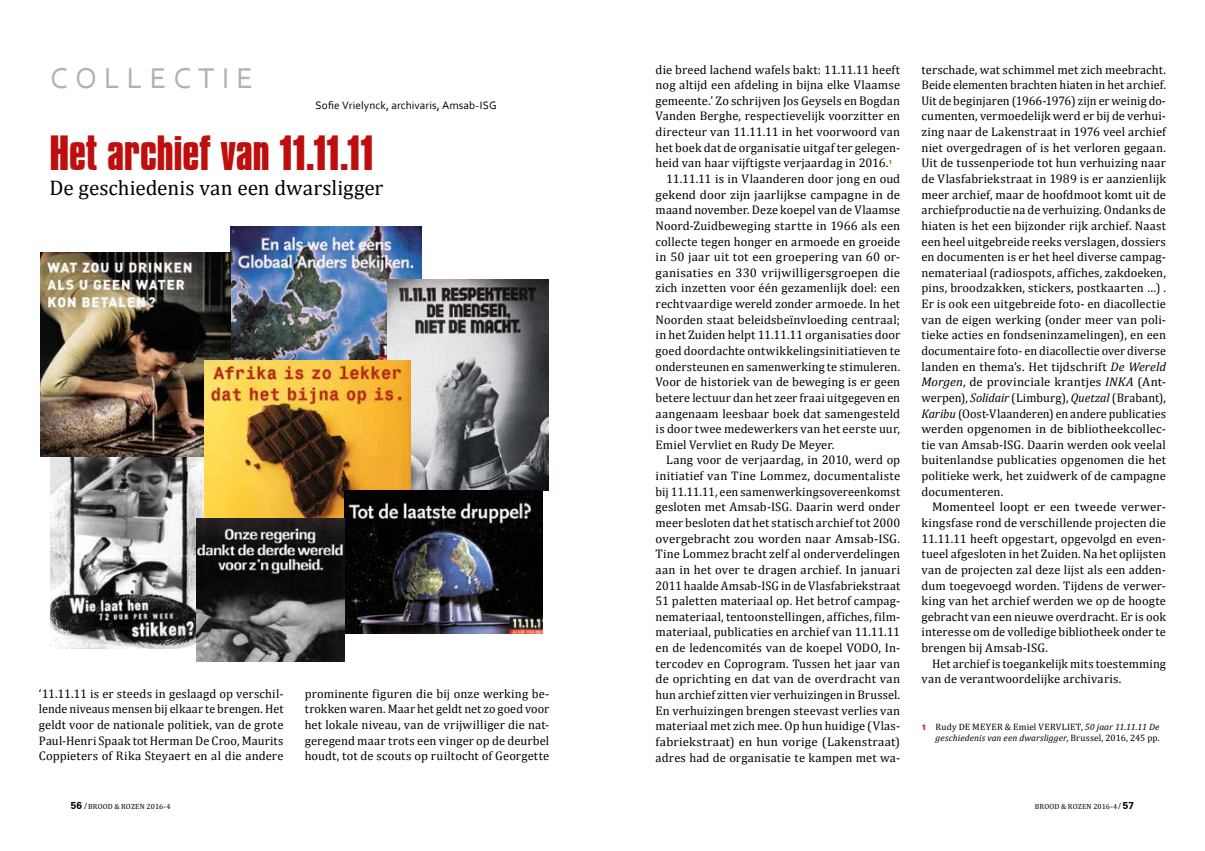
<style>
.page{position:relative;width:1205px;height:851px;background:#fff}
.page>*{position:absolute;margin:0;border:0;box-sizing:border-box;transform-origin:0 0}
.t1{font:700 42.5px "Compacta BT";letter-spacing:-.005em;color:#be0e0d}
.t2{font:30px "Corbel";letter-spacing:.24em;color:#b3b2b2}
.t3{font:21.25px "Cambria";color:#000}
.t4{font:12.5px/15.6px "Cambria";letter-spacing:.01em;color:#000;text-align:justify}
.t5{font:11.25px "Corbel";letter-spacing:.01em;color:#000}
.t6{font:9.25px/11.5px "Cambria";letter-spacing:.02em;color:#000;text-align:right}
.t7{font:7.5px "Cambria";letter-spacing:.015em;color:#000}
.t8{font:900 5.5px "Zurich BT";color:#a07700}
.s1{font-style:italic}
.s2{font-family:"Zurich BT";font-weight:900;font-size:7.5px;color:#dd091f}
.s3{font-family:"Zurich BT";font-weight:700;font-size:10px}
.s4{font-family:"Candara";font-weight:700;font-style:italic}
</style>
<div class="page">
<img style="left:230px;top:226px;width:191px;height:134px">
<img style="left:50px;top:456px;width:155px;height:192px">
<img style="left:388px;top:280px;width:160px;height:210px">
<img style="left:40px;top:253px;width:190px;height:203px">
<img style="left:205px;top:360px;width:206px;height:158px">
<img style="left:344px;top:490px;width:198px;height:143px">
<img style="left:197px;top:518px;width:147px;height:143px">
<p class="t2" style="left:50px;top:59px;width:204px">COLLECTIE</p>
<p class="t5" style="left:315px;top:99px;width:183px">Sofie Vrielynck, archivaris, Amsab-ISG</p>
<p class="t1" style="left:50px;top:127px;width:326px">Het archief van 11.11.11</p>
<p class="t3" style="left:50px;top:176px;width:335px">De geschiedenis van een dwarsligger</p>
<p class="t4" style="left:39px;top:685px;width:246px">‘11.11.11 is er steeds in geslaagd op verschil&shy;lende niveaus mensen bij elkaar te brengen. Het geldt voor de nationale politiek, van de grote Paul-Henri Spaak tot Herman De Croo, Maurits Coppieters of Rika Steyaert en al die andere</p>
<p class="t4" style="left:305px;top:685px;width:246px">prominente figuren die bij onze werking be&shy;trokken waren. Maar het geldt net zo goed voor het lokale niveau, van de vrijwilliger die nat&shy;geregend maar trots een vinger op de deurbel houdt, tot de scouts op ruiltocht of Georgette</p>
<p class="t4" style="left:656px;top:61px;width:246px">die breed lachend wafels bakt: 11.11.11 heeft nog altijd een afdeling in bijna elke Vlaamse gemeente.’ Zo schrijven Jos Geysels en Bogdan Vanden Berghe, respectievelijk voorzitter en directeur van 11.11.11 in het voorwoord van het boek dat de organisatie uitgaf ter gelegen&shy;heid van haar vijftigste verjaardag in 2016.</p>
<p class="t8" style="left:888px;top:159px;width:5px">1</p>
<p class="t4" style="left:666px;top:171px;width:235px">11.11.11 is in Vlaanderen door jong en oud</p>
<p class="t4" style="left:656px;top:186px;width:246px">gekend door zijn jaarlijkse campagne in de</p>
<p class="t4" style="left:656px;top:202px;width:246px">maand november. Deze koepel van de Vlaamse</p>
<p class="t4" style="left:656px;top:218px;width:246px">Noord-Zuidbeweging startte in 1966 als een</p>
<p class="t4" style="left:656px;top:233px;width:246px">collecte tegen honger en armoede en groeide</p>
<p class="t4" style="left:656px;top:249px;width:246px">in 50 jaar uit tot een groepering van 60 or-</p>
<p class="t4" style="left:656px;top:265px;width:246px">ganisaties en 330 vrijwilligersgroepen die</p>
<p class="t4" style="left:656px;top:280px;width:246px">zich inzetten voor één gezamenlijk doel: een</p>
<p class="t4" style="left:656px;top:296px;width:246px">rechtvaardige wereld zonder armoede. In het</p>
<p class="t4" style="left:656px;top:311px;width:246px">Noorden staat beleidsbeïnvloeding centraal;</p>
<p class="t4" style="left:656px;top:327px;width:246px">in het Zuiden helpt 11.11.11 organisaties door</p>
<p class="t4" style="left:656px;top:343px;width:246px">goed doordachte ontwikkelingsinitiatieven te</p>
<p class="t4" style="left:656px;top:358px;width:246px">ondersteunen en samenwerking te stimuleren.</p>
<p class="t4" style="left:656px;top:374px;width:246px">Voor de historiek van de beweging is er geen</p>
<p class="t4" style="left:656px;top:390px;width:246px">betere lectuur dan het zeer fraai uitgegeven en</p>
<p class="t4" style="left:656px;top:405px;width:246px">aangenaam leesbaar boek dat samengesteld</p>
<p class="t4" style="left:656px;top:421px;width:246px">is door twee medewerkers van het eerste uur,</p>
<p class="t4" style="left:656px;top:436px;width:180px">Emiel Vervliet en Rudy De Meyer.</p>
<p class="t4" style="left:666px;top:452px;width:235px">Lang voor de verjaardag, in 2010, werd op</p>
<p class="t4" style="left:656px;top:468px;width:246px">initiatief van Tine Lommez, documentaliste</p>
<p class="t4" style="left:656px;top:483px;width:246px">bij 11.11.11, een samenwerkingsovereenkomst</p>
<p class="t4" style="left:656px;top:499px;width:246px">gesloten met Amsab-ISG. Daarin werd onder</p>
<p class="t4" style="left:656px;top:515px;width:246px">meer besloten dat het statisch archief tot 2000</p>
<p class="t4" style="left:656px;top:530px;width:246px">overgebracht zou worden naar Amsab-ISG.</p>
<p class="t4" style="left:656px;top:546px;width:246px">Tine Lommez bracht zelf al onderverdelingen</p>
<p class="t4" style="left:656px;top:561px;width:246px">aan in het over te dragen archief. In januari</p>
<p class="t4" style="left:656px;top:577px;width:246px">2011 haalde Amsab-ISG in de Vlasfabriekstraat</p>
<p class="t4" style="left:656px;top:593px;width:246px">51 paletten materiaal op. Het betrof campag-</p>
<p class="t4" style="left:656px;top:608px;width:246px">nemateriaal, tentoonstellingen, affiches, film-</p>
<p class="t4" style="left:656px;top:624px;width:246px">materiaal, publicaties en archief van 11.11.11</p>
<p class="t4" style="left:656px;top:640px;width:246px">en de ledencomités van de koepel VODO, In-</p>
<p class="t4" style="left:656px;top:655px;width:246px">tercodev en Coprogram. Tussen het jaar van</p>
<p class="t4" style="left:656px;top:671px;width:246px">de oprichting en dat van de overdracht van</p>
<p class="t4" style="left:656px;top:686px;width:246px">hun archief zitten vier verhuizingen in Brussel.</p>
<p class="t4" style="left:656px;top:702px;width:246px">En verhuizingen brengen steevast verlies van</p>
<p class="t4" style="left:656px;top:718px;width:246px">materiaal met zich mee. Op hun huidige (Vlas-</p>
<p class="t4" style="left:656px;top:733px;width:246px">fabriekstraat) en hun vorige (Lakenstraat)</p>
<p class="t4" style="left:656px;top:749px;width:246px">adres had de organisatie te kampen met wa-</p>
<p class="t4" style="left:921px;top:61px;width:246px">terschade, wat schimmel met zich meebracht.</p>
<p class="t4" style="left:921px;top:77px;width:246px">Beide elementen brachten hiaten in het archief.</p>
<p class="t4" style="left:921px;top:93px;width:246px">Uit de beginjaren (1966-1976) zijn er weinig do-</p>
<p class="t4" style="left:921px;top:108px;width:246px">cumenten, vermoedelijk werd er bij de verhui-</p>
<p class="t4" style="left:921px;top:124px;width:246px">zing naar de Lakenstraat in 1976 veel archief</p>
<p class="t4" style="left:921px;top:140px;width:246px">niet overgedragen of is het verloren gegaan.</p>
<p class="t4" style="left:921px;top:155px;width:246px">Uit de tussenperiode tot hun verhuizing naar</p>
<p class="t4" style="left:921px;top:171px;width:246px">de Vlasfabriekstraat in 1989 is er aanzienlijk</p>
<p class="t4" style="left:921px;top:186px;width:246px">meer archief, maar de hoofdmoot komt uit de</p>
<p class="t4" style="left:921px;top:202px;width:246px">archiefproductie na de verhuizing. Ondanks de</p>
<p class="t4" style="left:921px;top:218px;width:246px">hiaten is het een bijzonder rijk archief. Naast</p>
<p class="t4" style="left:921px;top:233px;width:246px">een heel uitgebreide reeks verslagen, dossiers</p>
<p class="t4" style="left:921px;top:249px;width:246px">en documenten is er het heel diverse campag-</p>
<p class="t4" style="left:921px;top:265px;width:246px">nemateriaal (radiospots, affiches, zakdoeken,</p>
<p class="t4" style="left:921px;top:280px;width:246px">pins, broodzakken, stickers, postkaarten …) .</p>
<p class="t4" style="left:921px;top:296px;width:246px">Er is ook een uitgebreide foto- en diacollectie</p>
<p class="t4" style="left:921px;top:311px;width:246px">van de eigen werking (onder meer van poli-</p>
<p class="t4" style="left:921px;top:327px;width:246px">tieke acties en fondseninzamelingen), en een</p>
<p class="t4" style="left:921px;top:343px;width:246px">documentaire foto- en diacollectie over diverse</p>
<p class="t4" style="left:921px;top:358px;width:246px">landen en thema’s. Het tijdschrift <span class="s1">De Wereld</span></p>
<p class="t4" style="left:921px;top:374px;width:246px"><span class="s1">Morgen</span>, de provinciale krantjes <span class="s1">INKA</span> (Ant-</p>
<p class="t4" style="left:921px;top:390px;width:246px">werpen), <span class="s1">Solidair</span> (Limburg), <span class="s1">Quetzal</span> (Brabant),</p>
<p class="t4" style="left:921px;top:405px;width:246px"><span class="s1">Karibu</span> (Oost-Vlaanderen) en andere publicaties</p>
<p class="t4" style="left:921px;top:421px;width:246px">werden opgenomen in de bibliotheekcollec-</p>
<p class="t4" style="left:921px;top:436px;width:246px">tie van Amsab-ISG. Daarin werden ook veelal</p>
<p class="t4" style="left:921px;top:452px;width:246px">buitenlandse publicaties opgenomen die het</p>
<p class="t4" style="left:921px;top:468px;width:246px">politieke werk, het zuidwerk of de campagne</p>
<p class="t4" style="left:921px;top:483px;width:83px">documenteren.</p>
<p class="t4" style="left:932px;top:499px;width:235px">Momenteel loopt er een tweede verwer-</p>
<p class="t4" style="left:921px;top:515px;width:246px">kingsfase rond de verschillende projecten die</p>
<p class="t4" style="left:921px;top:530px;width:246px">11.11.11 heeft opgestart, opgevolgd en even-</p>
<p class="t4" style="left:921px;top:546px;width:246px">tueel afgesloten in het Zuiden. Na het oplijsten</p>
<p class="t4" style="left:921px;top:561px;width:246px">van de projecten zal deze lijst als een adden-</p>
<p class="t4" style="left:921px;top:577px;width:246px">dum toegevoegd worden. Tijdens de verwer-</p>
<p class="t4" style="left:921px;top:593px;width:246px">king van het archief werden we op de hoogte</p>
<p class="t4" style="left:921px;top:608px;width:246px">gebracht van een nieuwe overdracht. Er is ook</p>
<p class="t4" style="left:921px;top:624px;width:246px">interesse om de volledige bibliotheek onder te</p>
<p class="t4" style="left:921px;top:640px;width:128px">brengen bij Amsab-ISG.</p>
<p class="t4" style="left:932px;top:655px;width:235px">Het archief is toegankelijk mits toestemming</p>
<p class="t4" style="left:921px;top:671px;width:201px">van de verantwoordelijke archivaris.</p>
<p class="t6" style="left:921px;top:720px;width:240px"><span class="s2">1</span> Rudy DE MEYER &amp; Emiel VERVLIET, <span class="s1">50 jaar 11.11.11 De geschiedenis van een dwarsligger</span>, Brussel, 2016, 245 pp.</p>
<p class="t7" style="left:71px;top:801px;width:101px"><span class="s3">56</span> <span class="s4">/</span> BROOD &amp; ROZEN 2016-4</p>
<p class="t7" style="left:1035px;top:801px;width:101px">BROOD &amp; ROZEN 2016-4 <span class="s4">/</span> <span class="s3">57</span></p>
</div>
